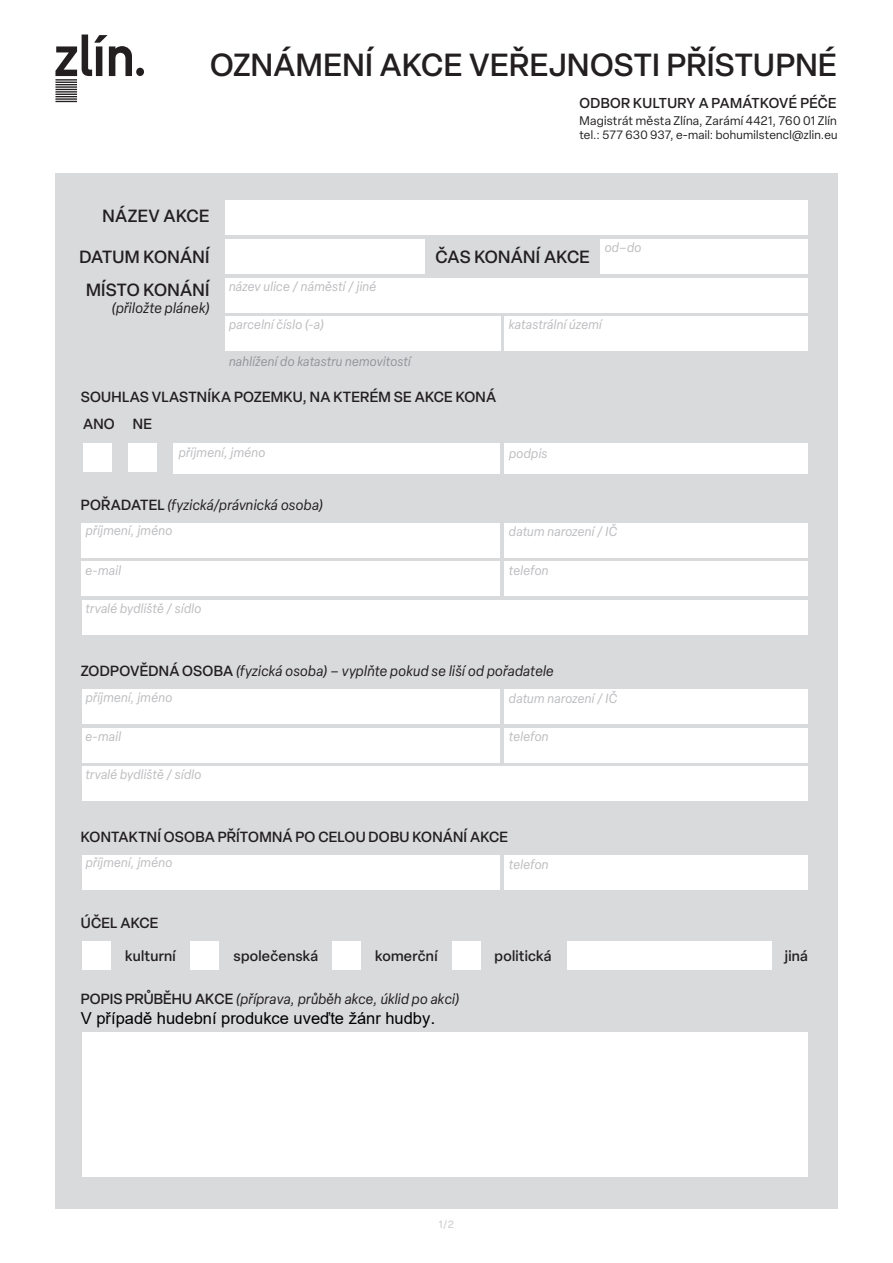
<style>
.page{position:relative;width:893px;height:1263px;background:#fff}
.page>*{position:absolute;margin:0;border:0;box-sizing:border-box;transform-origin:0 0}
.t1{font:500 31.5px "Elza";letter-spacing:.01em;color:#231f20}
.t2{font:500 17.4px/33px "Elza";letter-spacing:.015em;color:#231f20;text-align:center}
.t3{font:16.5px "Arial";color:#000}
.t4{font:italic 14.55px "Elza";letter-spacing:.015em;color:#231f20}
.t5{font:500 14.55px/27.3px "Elza";letter-spacing:.015em;color:#231f20}
.t6{font:500 14.1px "Elza";letter-spacing:.025em;color:#231f20}
.t7{font:italic 13.05px "Elza";letter-spacing:.025em;color:#bcbdc0}
.t8{font:italic 13.05px "Elza";letter-spacing:.015em;color:#939598}
.t9{font:12.3px "Elza";letter-spacing:.02em;color:#231f20}
.t10{font:11.85px "Elza";letter-spacing:.02em;color:#231f20}
.t11{font:500 10.5px "Elza";color:#d1d2d4}
.s1{font-weight:500;font-style:normal}
.s2{font-size:18px}
</style>
<div class="page">
<svg style="left:55px;top:35px;width:89px;height:67px"></svg>
<div style="left:55px;top:173px;width:782px;height:1036px;background:#d9dadc"></div>
<div style="left:225px;top:200px;width:582px;height:35px;background:#fff"></div>
<div style="left:82px;top:523px;width:418px;height:35px;background:#fff"></div>
<div style="left:504px;top:523px;width:303px;height:35px;background:#fff"></div>
<div style="left:82px;top:561px;width:418px;height:35px;background:#fff"></div>
<div style="left:82px;top:600px;width:725px;height:35px;background:#fff"></div>
<div style="left:504px;top:561px;width:303px;height:35px;background:#fff"></div>
<div style="left:225px;top:239px;width:199px;height:35px;background:#fff"></div>
<div style="left:600px;top:239px;width:207px;height:35px;background:#fff"></div>
<div style="left:225px;top:278px;width:582px;height:35px;background:#fff"></div>
<div style="left:225px;top:316px;width:275px;height:35px;background:#fff"></div>
<div style="left:504px;top:316px;width:303px;height:35px;background:#fff"></div>
<div style="left:83px;top:443px;width:29px;height:29px;background:#fff"></div>
<div style="left:128px;top:443px;width:29px;height:29px;background:#fff"></div>
<div style="left:173px;top:443px;width:327px;height:31px;background:#fff"></div>
<div style="left:504px;top:443px;width:303px;height:31px;background:#fff"></div>
<div style="left:82px;top:689px;width:417px;height:35px;background:#fff"></div>
<div style="left:504px;top:689px;width:303px;height:35px;background:#fff"></div>
<div style="left:82px;top:728px;width:417px;height:35px;background:#fff"></div>
<div style="left:82px;top:766px;width:725px;height:35px;background:#fff"></div>
<div style="left:504px;top:728px;width:303px;height:35px;background:#fff"></div>
<div style="left:82px;top:855px;width:417px;height:35px;background:#fff"></div>
<div style="left:504px;top:855px;width:303px;height:35px;background:#fff"></div>
<div style="left:82px;top:1033px;width:725px;height:144px;background:#fff"></div>
<div style="left:82px;top:941px;width:29px;height:29px;background:#fff"></div>
<div style="left:190px;top:941px;width:29px;height:29px;background:#fff"></div>
<div style="left:332px;top:941px;width:29px;height:29px;background:#fff"></div>
<div style="left:452px;top:941px;width:28px;height:29px;background:#fff"></div>
<div style="left:567px;top:941px;width:205px;height:29px;background:#fff"></div>
<h1 class="t1" style="left:210px;top:43px;width:628px">OZNÁMENÍ AKCE VEŘEJNOSTI PŘÍSTUPNÉ</h1>
<p class="t6" style="left:579px;top:93px;width:259px">ODBOR KULTURY A PAMÁTKOVÉ PÉČE</p>
<p class="t9" style="left:579px;top:113px;width:259px">Magistrát města Zlína, Zarámí 4421, 760 01 Zlín</p>
<p class="t10" style="left:579px;top:127px;width:259px">tel.: 577 630 937, e-mail: bohumilstencl@zlin.eu</p>
<h2 class="t2" style="left:103px;top:199px;width:108px">NÁZEV AKCE</h2>
<h2 class="t2" style="left:80px;top:240px;width:132px">DATUM KONÁNÍ<br>MÍSTO KONÁNÍ</h2>
<p class="t4" style="left:112px;top:298px;width:99px">(přiložte plánek)</p>
<p class="t7" style="left:229px;top:278px;width:149px">název ulice / náměstí / jiné</p>
<h2 class="t2" style="left:435px;top:240px;width:156px">ČAS KONÁNÍ AKCE</h2>
<p class="t7" style="left:605px;top:239px;width:38px">od–do</p>
<p class="t7" style="left:229px;top:316px;width:96px">parcelní číslo (-a)</p>
<p class="t7" style="left:509px;top:316px;width:94px">katastrální území</p>
<p class="t8" style="left:229px;top:353px;width:183px">nahlížení do katastru nemovitostí</p>
<p class="t5" style="left:81px;top:383px;width:417px">SOUHLAS VLASTNÍKA POZEMKU, NA KTERÉM SE AKCE KONÁ<br>ANO NE</p>
<p class="t7" style="left:179px;top:444px;width:88px">příjmení, jméno</p>
<p class="t7" style="left:509px;top:444px;width:40px">podpis</p>
<p class="t4" style="left:81px;top:495px;width:244px"><span class="s1">POŘADATEL</span> (fyzická/právnická osoba)</p>
<p class="t7" style="left:86px;top:522px;width:88px">příjmení, jméno</p>
<p class="t7" style="left:86px;top:562px;width:37px">e-mail</p>
<p class="t7" style="left:86px;top:600px;width:117px">trvalé bydliště / sídlo</p>
<p class="t7" style="left:509px;top:523px;width:110px">datum narození / IČ</p>
<p class="t7" style="left:509px;top:562px;width:41px">telefon</p>
<p class="t4" style="left:81px;top:662px;width:474px"><span class="s1">ZODPOVĚDNÁ OSOBA</span> (fyzická osoba) – vyplňte pokud se liší od pořadatele</p>
<p class="t7" style="left:86px;top:689px;width:88px">příjmení, jméno</p>
<p class="t7" style="left:86px;top:727px;width:37px">e-mail</p>
<p class="t7" style="left:86px;top:766px;width:117px">trvalé bydliště / sídlo</p>
<p class="t7" style="left:509px;top:690px;width:110px">datum narození / IČ</p>
<p class="t7" style="left:509px;top:727px;width:41px">telefon</p>
<p class="t5" style="left:81px;top:823px;width:429px">KONTAKTNÍ OSOBA PŘÍTOMNÁ PO CELOU DOBU KONÁNÍ AKCE</p>
<p class="t7" style="left:86px;top:854px;width:88px">příjmení, jméno</p>
<p class="t7" style="left:509px;top:856px;width:41px">telefon</p>
<p class="t5" style="left:81px;top:909px;width:79px">ÚČEL AKCE</p>
<p class="t5" style="left:125px;top:941px;width:52px">kulturní</p>
<p class="t5" style="left:234px;top:941px;width:86px">společenská</p>
<p class="t5" style="left:375px;top:941px;width:64px">komerční</p>
<p class="t5" style="left:495px;top:941px;width:58px">politická</p>
<p class="t5" style="left:785px;top:941px;width:25px">jiná</p>
<p class="t4" style="left:81px;top:989px;width:380px"><span class="s1">POPIS PRŮBĚHU AKCE</span> (příprava, průběh akce, úklid po akci)</p>
<p class="t3" style="left:81px;top:1006px;width:356px">V případě hudební produkce uveďte žánr hudby<span class="s2">.</span></p>
<p class="t11" style="left:439px;top:1217px;width:16px">1/2</p>
</div>
